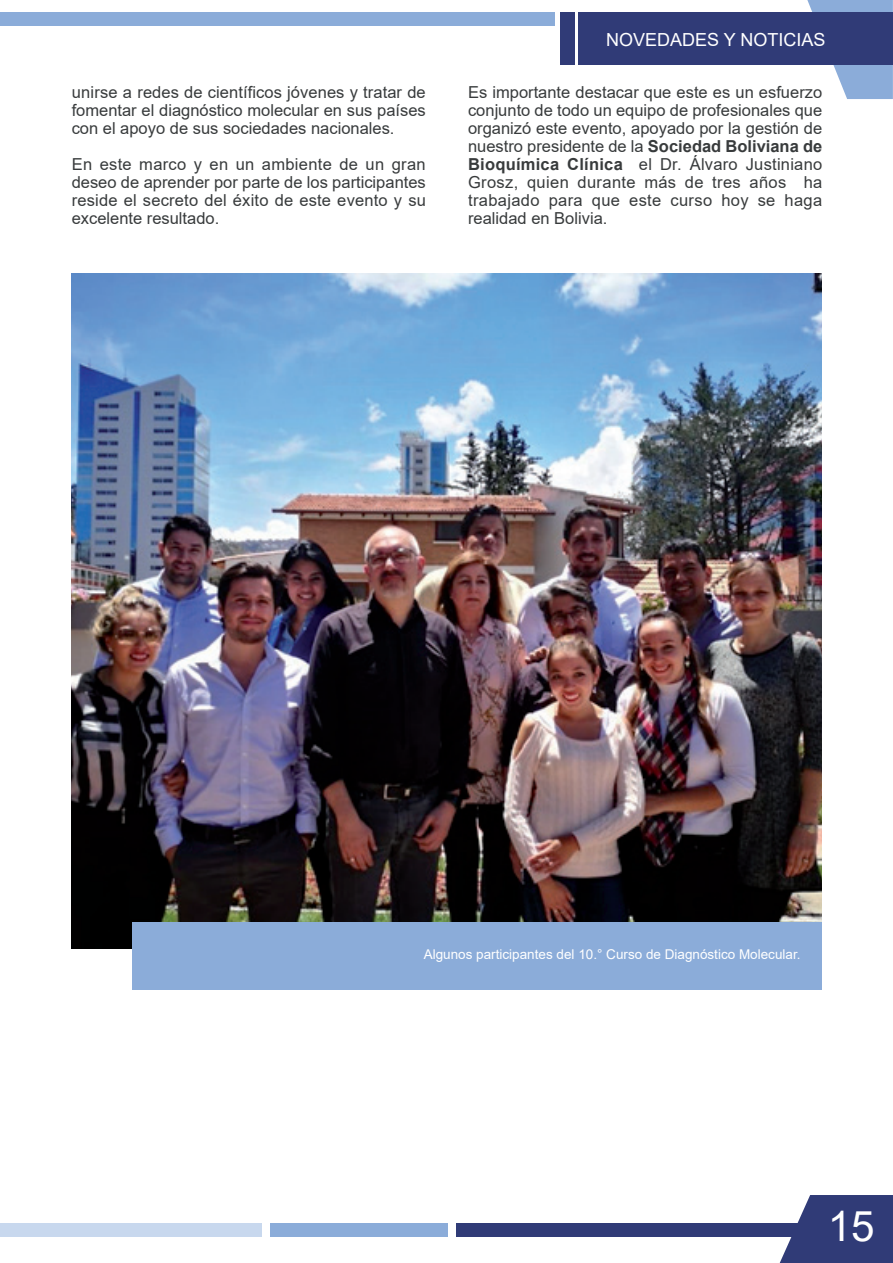
<style>
.page{position:relative;width:893px;height:1263px;background:#fff}
.page>*{position:absolute;margin:0;border:0;box-sizing:border-box;transform-origin:0 0}
.t1{font:42.15px "Arial";color:#fff}
.t2{font:18px "Arial";color:#fff}
.t3{font:16.5px/18px "Arial";color:#383b3c;text-align:justify}
.t4{font:13.5px "Arial";color:#fff}
.s1{font-weight:700}
</style>
<div class="page">
<svg style="left:807px;top:0;width:86px;height:99px"></svg>
<div style="left:578px;top:13px;width:315px;height:52px;background:#303b77"></div>
<div style="left:560px;top:13px;width:15px;height:52px;background:#303b77"></div>
<div style="left:0;top:13px;width:555px;height:13px;background:#8bacd9"></div>
<div style="left:456px;top:1223px;width:354px;height:14px;background:#303b77"></div>
<div style="left:271px;top:1223px;width:177px;height:14px;background:#8bacd9"></div>
<div style="left:0;top:1223px;width:262px;height:14px;background:#c8d8ee"></div>
<svg style="left:780px;top:1195px;width:113px;height:68px"></svg>
<img style="left:71px;top:273px;width:750px;height:676px">
<div style="left:132px;top:922px;width:689px;height:68px;background:#8bacd9"></div>
<p class="t3" style="left:72px;top:83px;width:356px">unirse a redes de científicos jóvenes y tratar de fomentar el diagnóstico molecular en sus países con el apoyo de sus sociedades nacionales.</p>
<p class="t3" style="left:72px;top:155px;width:356px">En este marco y en un ambiente de un gran deseo de aprender por parte de los participantes reside el secreto del éxito de este evento y su excelente resultado.</p>
<p class="t2" style="left:606px;top:27px;width:221px">NOVEDADES Y NOTICIAS</p>
<p class="t3" style="left:468px;top:83px;width:356px">Es importante destacar que este es un esfuerzo conjunto de todo un equipo de profesionales que organizó este evento, apoyado por la gestión de nuestro presidente de la <span class="s1">Sociedad Boliviana de Bioquímica Clínica</span> el Dr. Álvaro Justiniano Grosz, quien durante más de tres años ha trabajado para que este curso hoy se haga realidad en Bolivia.</p>
<p class="t4" style="left:424px;top:945px;width:378px">Algunos participantes del 10.° Curso de Diagnóstico Molecular.</p>
<h1 class="t1" style="left:828px;top:1197px;width:48px">15</h1>
</div>
